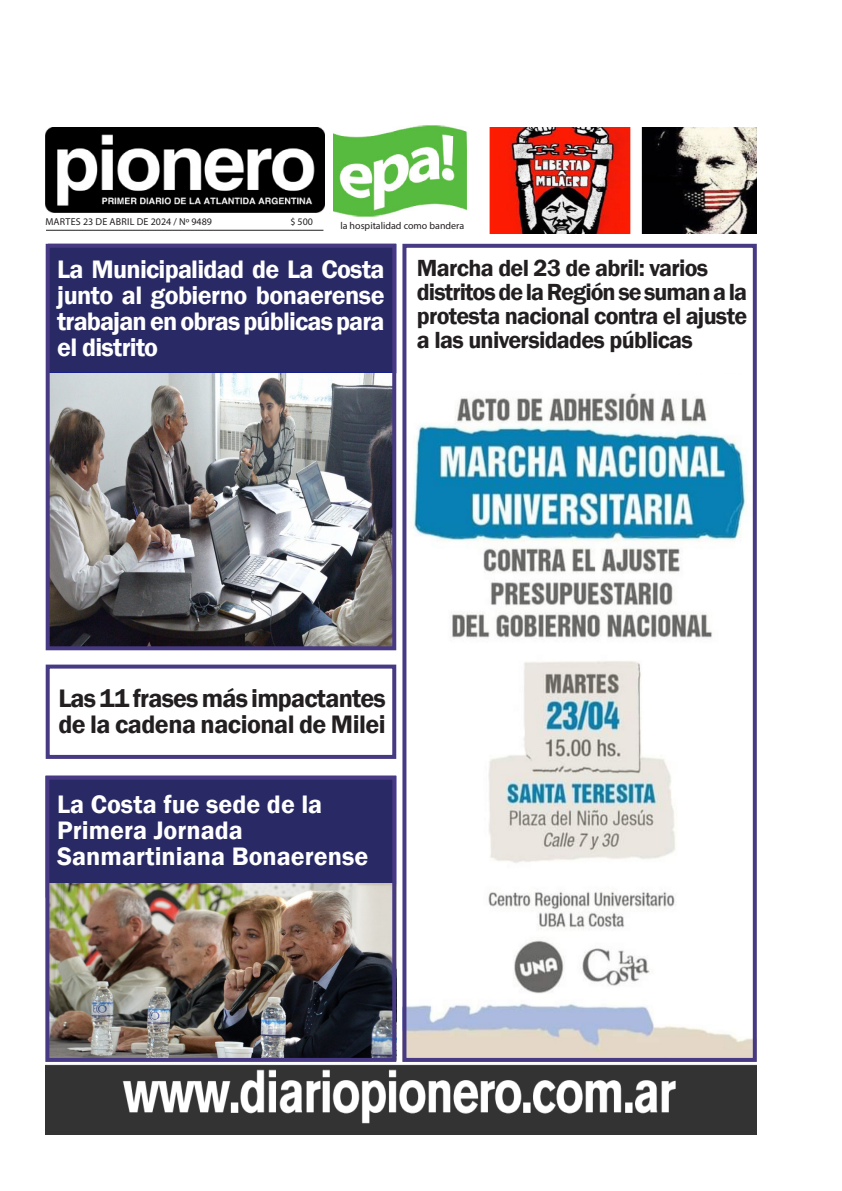
<style>
.page{position:relative;width:842px;height:1191px;background:#fff}
.page>*{position:absolute;margin:0;border:0;box-sizing:border-box;transform-origin:0 0}
.t1{font:600 26px/26px "Franklin Gothic";color:#fff;text-align:justify}
.t2{font:600 26px/26px "Franklin Gothic";letter-spacing:-.02em;color:#231f20}
.t3{font:600 24px/24px "Franklin Gothic";letter-spacing:-.03em;color:#231f20;text-align:justify}
.TEXTO06{font:10px "Myriad Pro";color:#231f20}
.TEXTO06-2{font:10px "Myriad Pro";letter-spacing:.02em;color:#231f20}
</style>
<div class="page">
<div style="left:46px;top:775px;width:350px;height:122px;background:#282965"></div>
<img style="left:50px;top:884px;width:341px;height:173px">
<div style="left:48px;top:244px;width:348px;height:129px;background:#282965;border:1px solid #000d89"></div>
<img style="left:45px;top:128px;width:279px;height:85px">
<img style="left:334px;top:125px;width:133px;height:92px">
<hr style="left:46px;top:230px;width:277px;height:1px;background:#231f20">
<img style="left:489px;top:128px;width:268px;height:105px">
<img style="left:45px;top:1064px;width:712px;height:70px">
<div style="left:45px;top:775px;width:351px;height:287px;border:4px solid #473983"></div>
<div style="left:46px;top:664px;width:350px;height:95px;border:4px solid #473983"></div>
<img style="left:51px;top:373px;width:340px;height:272px">
<div style="left:46px;top:244px;width:350px;height:406px;border:4px solid #473983"></div>
<img style="left:407px;top:393px;width:345px;height:664px">
<div style="left:402px;top:244px;width:355px;height:818px;border:4px solid #473983"></div>
<p class="TEXTO06-2" style="left:45px;top:215px;width:168px">MARTES 23 DE ABRIL DE 2024 / Nº 9489</p>
<p class="TEXTO06" style="left:290px;top:215px;width:24px">$ 500</p>
<p class="TEXTO06" style="left:340px;top:219px;width:125px">la hospitalidad como bandera</p>
<p class="t1" style="left:57px;top:256px;width:329px">La Municipalidad de La Costa junto al gobierno bonaerense trabajan en obras públicas para el distrito</p>
<p class="t3" style="left:417px;top:257px;width:293px">Marcha del 23 de abril: varios</p>
<p class="t3" style="left:417px;top:281px;width:332px">distritos de la Región se suman a la protesta nacional contra el ajuste a las universidades públicas</p>
<p class="t2" style="left:58px;top:686px;width:329px">Las 11 frases más impactantes de la cadena nacional de Milei</p>
<p class="t1" style="left:57px;top:792px;width:267px">La Costa fue sede de la</p>
<p class="t1" style="left:57px;top:818px;width:187px">Primera Jornada</p>
<p class="t1" style="left:57px;top:844px;width:313px">Sanmartiniana Bonaerense</p>
</div>
